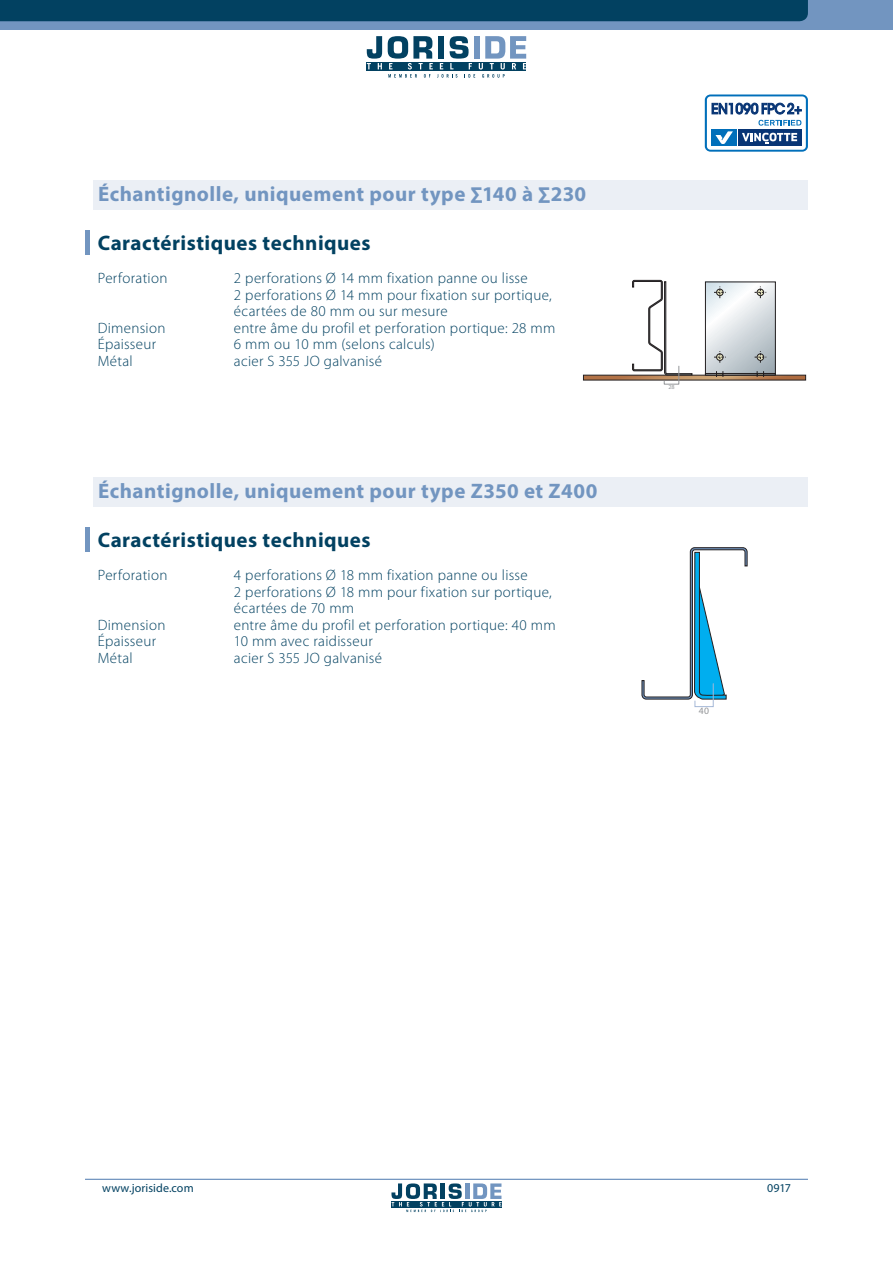
<style>
.page{position:relative;width:893px;height:1263px;background:#fff}
.page>*{position:absolute;margin:0;border:0;box-sizing:border-box;transform-origin:0 0}
.t1{font:700 21px "Myriad Pro";letter-spacing:.025em;color:#7295c0}
.t2{font:700 21px "Myriad Pro";letter-spacing:.025em;color:#024161}
.t3{font:300 15px/16.5px "Myriad Pro";letter-spacing:.02em;color:#024161}
.t4{font:12px "Myriad Pro";letter-spacing:.01em;color:#024161}
.t5{font:9.75px "Myriad Pro";color:#939598}
.t6{font:6.15px "Myriad Pro";color:#939598}
</style>
<div class="page">
<div style="left:94px;top:181px;width:714px;height:29px;background:#ebeff5"></div>
<hr style="left:85px;top:230px;width:4px;height:24px;background:#7295c0">
<div style="left:94px;top:478px;width:714px;height:29px;background:#ebeff5"></div>
<hr style="left:85px;top:527px;width:4px;height:24px;background:#7295c0">
<svg style="left:583px;top:280px;width:223px;height:104px"></svg>
<svg style="left:641px;top:547px;width:107px;height:160px"></svg>
<svg style="left:705px;top:94px;width:103px;height:58px"></svg>
<div style="left:0;top:0;width:893px;height:30px;background:#7295c0"></div>
<div style="left:0;top:0;width:808px;height:21px;background:#024161"></div>
<div style="left:367px;top:62px;width:159px;height:9px;background:#024161"></div>
<svg style="left:367px;top:36px;width:15px;height:33px"></svg>
<svg style="left:388px;top:36px;width:138px;height:42px"></svg>
<svg style="left:391px;top:1183px;width:110px;height:29px"></svg>
<hr style="left:85px;top:1179px;width:723px;height:1px;background:#7295c0">
<h1 class="t1" style="left:98px;top:180px;width:490px">Échantignolle, uniquement pour type ∑140 à ∑230</h1>
<h1 class="t2" style="left:98px;top:229px;width:274px">Caractéristiques techniques</h1>
<p class="t3" style="left:98px;top:270px;width:71px">Perforation</p>
<p class="t3" style="left:234px;top:270px;width:319px">2 perforations Ø 14 mm fixation panne ou lisse<br>2 perforations Ø 14 mm pour fixation sur portique, écartées de 80 mm ou sur mesure</p>
<p class="t3" style="left:98px;top:319px;width:69px">Dimension</p>
<p class="t3" style="left:234px;top:319px;width:323px">entre âme du profil et perforation portique: 28 mm</p>
<p class="t3" style="left:98px;top:336px;width:60px">Épaisseur</p>
<p class="t3" style="left:234px;top:336px;width:202px">6 mm ou 10 mm (selons calculs)</p>
<p class="t3" style="left:98px;top:352px;width:37px">Métal</p>
<p class="t3" style="left:234px;top:352px;width:150px">acier S 355 JO galvanisé</p>
<h1 class="t1" style="left:98px;top:477px;width:501px">Échantignolle, uniquement pour type Z350 et Z400</h1>
<h1 class="t2" style="left:98px;top:526px;width:274px">Caractéristiques techniques</h1>
<p class="t3" style="left:98px;top:567px;width:71px">Perforation</p>
<p class="t3" style="left:234px;top:567px;width:319px">4 perforations Ø 18 mm fixation panne ou lisse<br>2 perforations Ø 18 mm pour fixation sur portique, écartées de 70 mm</p>
<p class="t3" style="left:98px;top:616px;width:69px">Dimension</p>
<p class="t3" style="left:234px;top:616px;width:323px">entre âme du profil et perforation portique: 40 mm</p>
<p class="t3" style="left:98px;top:633px;width:60px">Épaisseur</p>
<p class="t3" style="left:234px;top:633px;width:140px">10 mm avec raidisseur</p>
<p class="t3" style="left:98px;top:649px;width:37px">Métal</p>
<p class="t3" style="left:234px;top:649px;width:150px">acier S 355 JO galvanisé</p>
<p class="t6" style="left:668px;top:383px;width:8px">28</p>
<p class="t5" style="left:699px;top:705px;width:12px">40</p>
<p class="t4" style="left:102px;top:1181px;width:93px">www.joriside.com</p>
<p class="t4" style="left:767px;top:1181px;width:25px">0917</p>
</div>
